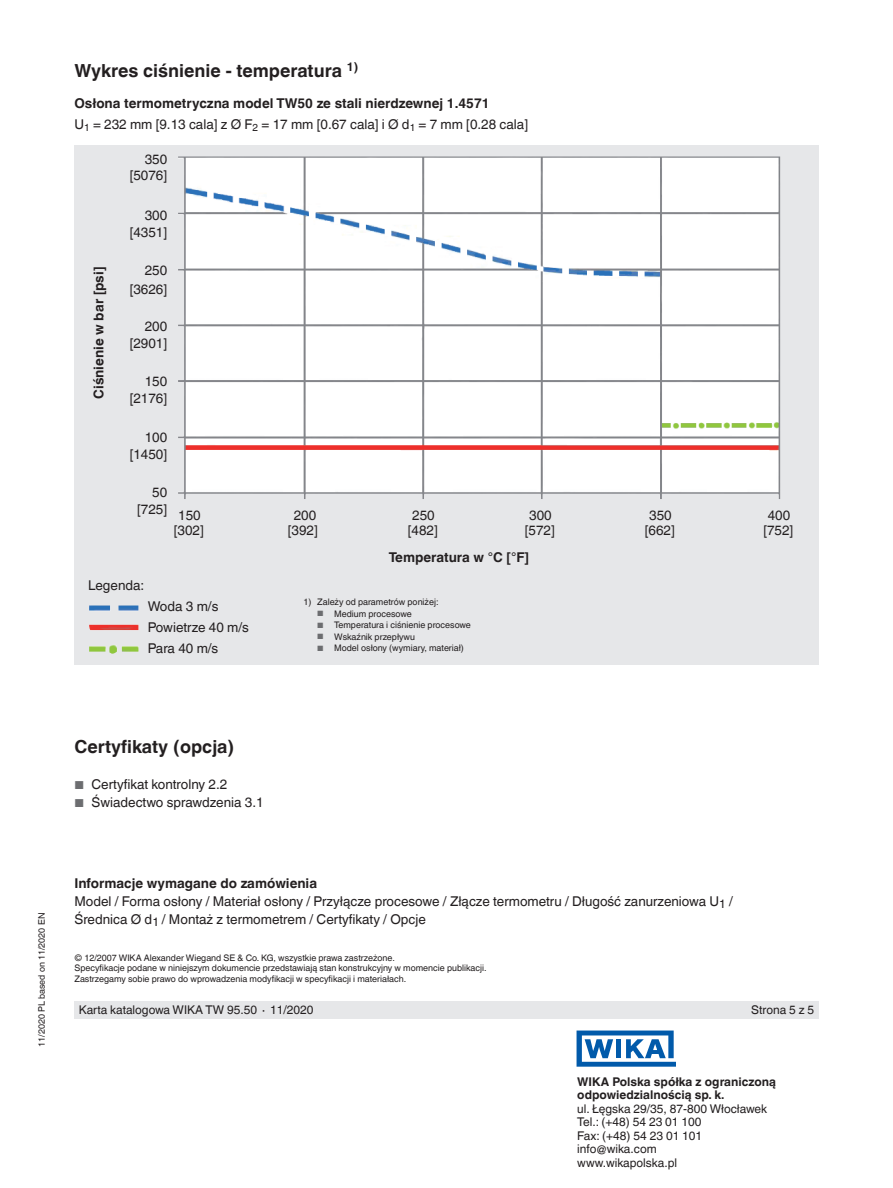
<style>
.page{position:relative;width:893px;height:1188px;background:#fff}
.page>*{position:absolute;margin:0;border:0;box-sizing:border-box;transform-origin:0 0}
.Subheadline1{font:700 18px "Helvetica World";color:#231f20}
.Running_text{font:13.5px/18px "Helvetica World";color:#231f20}
.Subheadline2{font:700 13.5px "Helvetica World";color:#231f20}
.Subheadline2-2{font:13.5px "Helvetica World";color:#231f20}
.t1{font:12px/13.5px "Helvetica World";color:#231f20}
.t2{font:700 12px/13.5px "Helvetica World";color:#231f20}
.Footnotes{font:9px "Helvetica World";color:#231f20}
.s1{font-size:7.65px;color:#6c6d70}
.s2{font-size:11.55px;color:#6c6d70}
</style>
<div class="page">
<div style="left:74px;top:1001px;width:745px;height:17px;background:#e6e7e9"></div>
<svg style="left:576px;top:1031px;width:99px;height:36px"></svg>
<div style="left:74px;top:145px;width:745px;height:519px;background:#e6e7e9"></div>
<img style="left:89px;top:606px;width:50px;height:48px">
<img style="left:178px;top:157px;width:602px;height:342px">
<p class="Subheadline1" style="left:74px;top:60px;width:285px">Wykres ciśnienie - temperatura <sup>1)</sup></p>
<p class="Subheadline2" style="left:74px;top:96px;width:417px">Osłona termometryczna model TW50 ze stali nierdzewnej 1.4571</p>
<p class="Subheadline2-2" style="left:74px;top:117px;width:455px">U<sub>1</sub> = 232 mm [9.13 cala] z Ø F<sub>2</sub> = 17 mm [0.67 cala] i Ø d<sub>1</sub> = 7 mm [0.28 cala]</p>
<p class="Running_text" style="left:145px;top:151px;width:24px">350</p>
<p class="Running_text" style="left:130px;top:166px;width:39px">[5076]</p>
<p class="Running_text" style="left:145px;top:206px;width:24px">300</p>
<p class="Subheadline2" style="left:91px;top:399px;width:133px;rotate:-90deg">Ciśnienie w bar [psi]</p>
<p class="Running_text" style="left:130px;top:223px;width:39px">[4351]</p>
<p class="Running_text" style="left:145px;top:262px;width:24px">250</p>
<p class="Running_text" style="left:130px;top:280px;width:39px">[3626]</p>
<p class="Running_text" style="left:145px;top:317px;width:24px">200</p>
<p class="Running_text" style="left:130px;top:334px;width:39px">[2901]</p>
<p class="Running_text" style="left:145px;top:373px;width:24px">150</p>
<p class="Running_text" style="left:130px;top:390px;width:39px">[2176]</p>
<p class="Running_text" style="left:145px;top:428px;width:24px">100</p>
<p class="Running_text" style="left:130px;top:445px;width:39px">[1450]</p>
<p class="Running_text" style="left:152px;top:484px;width:17px">50</p>
<p class="Running_text" style="left:137px;top:501px;width:32px">[725]</p>
<p class="Running_text" style="left:178px;top:506px;width:24px">150</p>
<p class="Running_text" style="left:294px;top:506px;width:24px">200</p>
<p class="Running_text" style="left:412px;top:506px;width:24px">250</p>
<p class="Running_text" style="left:529px;top:506px;width:24px">300</p>
<p class="Running_text" style="left:649px;top:506px;width:24px">350</p>
<p class="Running_text" style="left:768px;top:506px;width:24px">400</p>
<p class="Running_text" style="left:174px;top:521px;width:32px">[302]</p>
<p class="Running_text" style="left:288px;top:521px;width:32px">[392]</p>
<p class="Running_text" style="left:408px;top:521px;width:32px">[482]</p>
<p class="Running_text" style="left:525px;top:521px;width:32px">[572]</p>
<p class="Running_text" style="left:645px;top:521px;width:32px">[662]</p>
<p class="Running_text" style="left:763px;top:521px;width:32px">[752]</p>
<p class="Subheadline2" style="left:389px;top:549px;width:142px">Temperatura w °C [°F]</p>
<p class="Running_text" style="left:88px;top:576px;width:58px">Legenda:</p>
<p class="Running_text" style="left:148px;top:597px;width:72px">Woda 3 m/s</p>
<p class="Running_text" style="left:148px;top:618px;width:103px">Powietrze 40 m/s</p>
<p class="Running_text" style="left:148px;top:639px;width:72px">Para 40 m/s</p>
<p class="Footnotes" style="left:303px;top:597px;width:10px">1)</p>
<p class="Footnotes" style="left:317px;top:597px;width:123px">Zależy od parametrów poniżej:</p>
<p class="Footnotes" style="left:317px;top:608px;width:96px"><span class="s1">■</span> Medium procesowe</p>
<p class="Footnotes" style="left:317px;top:620px;width:155px"><span class="s1">■</span> Temperatura i ciśnienie procesowe</p>
<p class="Footnotes" style="left:317px;top:632px;width:99px"><span class="s1">■</span> Wskaźnik przepływu</p>
<p class="Footnotes" style="left:317px;top:643px;width:148px"><span class="s1">■</span> Model osłony (wymiary, materiał)</p>
<p class="Footnotes" style="left:36px;top:1047px;width:135px;rotate:-90deg">11/2020 PL based on 11/2020 EN</p>
<p class="Subheadline1" style="left:74px;top:737px;width:161px">Certyfikaty (opcja)</p>
<p class="Running_text" style="left:74px;top:776px;width:154px"><span class="s2">■</span> Certyfikat kontrolny 2.2</p>
<p class="Running_text" style="left:74px;top:794px;width:191px"><span class="s2">■</span> Świadectwo sprawdzenia 3.1</p>
<p class="Subheadline2" style="left:74px;top:876px;width:244px">Informacje wymagane do zamówienia</p>
<p class="Running_text" style="left:74px;top:893px;width:660px">Model / Forma osłony / Materiał osłony / Przyłącze procesowe / Złącze termometru / Długość zanurzeniowa U<sub>1</sub> /<br>Średnica Ø d<sub>1</sub> / Montaż z termometrem / Certyfikaty / Opcje</p>
<p class="Footnotes" style="left:74px;top:952px;width:322px">© 12/2007 WIKA Alexander Wiegand SE &amp; Co. KG, wszystkie prawa zastrzeżone.</p>
<p class="Footnotes" style="left:74px;top:963px;width:414px">Specyfikacje podane w niniejszym dokumencie przedstawiają stan konstrukcyjny w momencie publikacji.</p>
<p class="Footnotes" style="left:74px;top:973px;width:333px">Zastrzegamy sobie prawo do wprowadzenia modyfikacji w specyfikacji i materiałach.</p>
<h3 class="t1" style="left:79px;top:1003px;width:236px">Karta katalogowa WIKA TW 95.50 ∙ 11/2020</h3>
<h3 class="t1" style="left:751px;top:1003px;width:65px">Strona 5 z 5</h3>
<h3 class="t2" style="left:577px;top:1075px;width:200px">WIKA Polska spółka z ograniczoną odpowiedzialnością sp. k.</h3>
<h3 class="t1" style="left:577px;top:1102px;width:191px">ul. Łęgska 29/35, 87-800 Włocławek<br>Tel.: (+48) 54 23 01 100<br>Fax: (+48) 54 23 01 101 info@wika.com<br>www.wikapolska.pl</h3>
</div>
